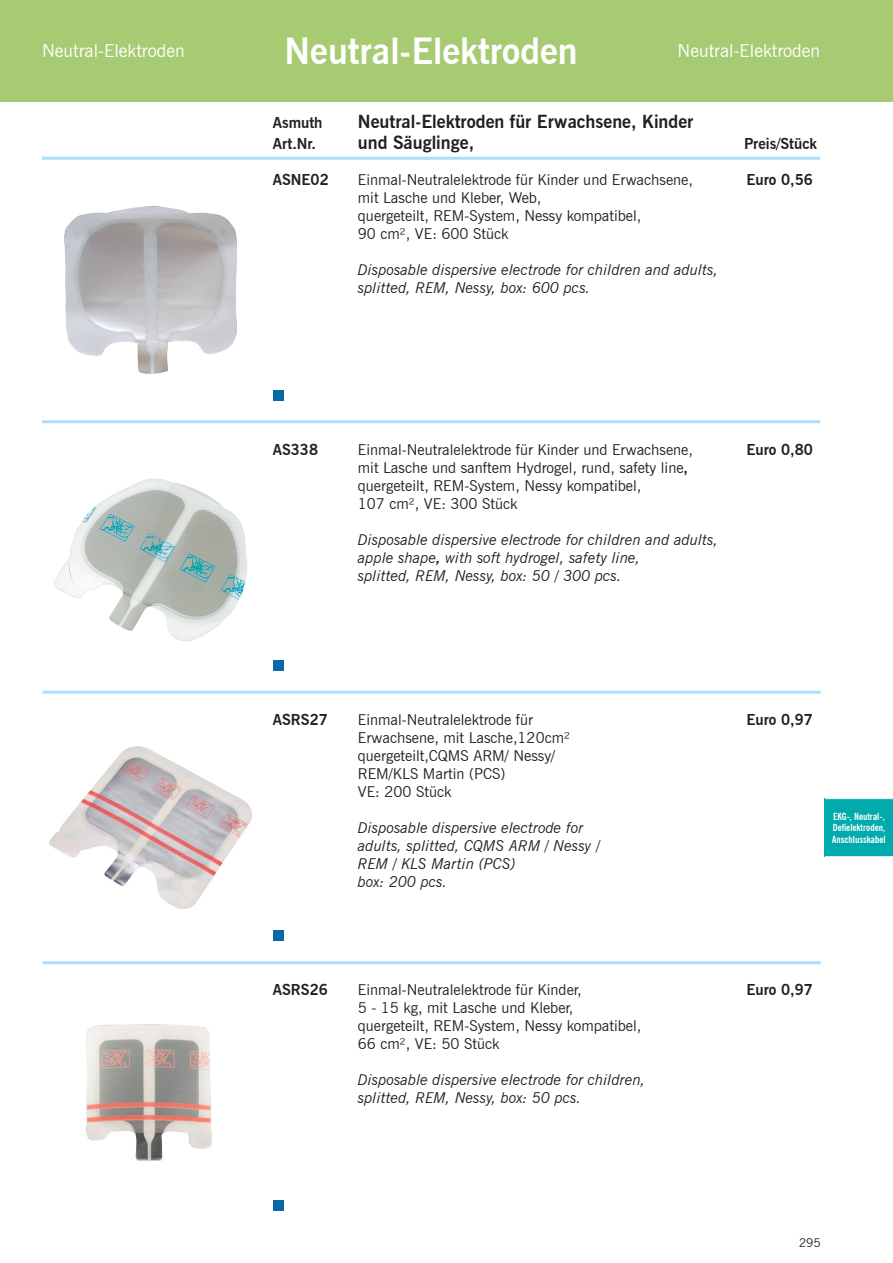
<style>
.page{position:relative;width:893px;height:1263px;background:#fff}
.page>*{position:absolute;margin:0;border:0;box-sizing:border-box;transform-origin:0 0}
.Text{font:700 36px "News Gothic BT";color:#fff}
.Produkte{font:700 18px "News Gothic BT";color:#231f20}
.Text-2{font:18px "News Gothic BT";color:#fff}
.Text-3{font:15px "News Gothic BT";color:#231f20}
.Text-4{font:italic 15px "News Gothic BT";color:#231f20}
.Produkte-2{font:15px "News Gothic BT";color:#231f20}
.Text-5{font:700 15px "News Gothic BT";color:#231f20}
.Produkte-3{font:700 15px "News Gothic BT";color:#231f20}
.t1{font:12px "News Gothic BT";color:#231f20}
.t2{font:700 condensed 9.75px/11.2px "News Gothic BT";color:#fff}
.s1{font-weight:700}
</style>
<div class="page">
<div style="left:0;top:0;width:893px;height:102px;background:#a6cb72"></div>
<div style="left:825px;top:799px;width:68px;height:58px;background:#00aaad"></div>
<div style="left:273px;top:390px;width:10px;height:11px;background:#0968a3"></div>
<div style="left:273px;top:660px;width:10px;height:11px;background:#0968a3"></div>
<div style="left:273px;top:930px;width:10px;height:11px;background:#0968a3"></div>
<div style="left:273px;top:1200px;width:10px;height:11px;background:#0968a3"></div>
<hr style="left:43px;top:961px;width:778px;height:3px;background:#aae0f9">
<hr style="left:42px;top:420px;width:778px;height:3px;background:#aae0f9">
<hr style="left:43px;top:691px;width:778px;height:3px;background:#aae0f9">
<img style="left:64px;top:206px;width:172px;height:167px">
<img style="left:54px;top:478px;width:193px;height:164px">
<img style="left:86px;top:1025px;width:125px;height:136px">
<hr style="left:42px;top:157px;width:778px;height:3px;background:#aae0f9">
<img style="left:49px;top:746px;width:202px;height:163px">
<p class="Text-2" style="left:42px;top:40px;width:144px">Neutral-Elektroden</p>
<p class="Text" style="left:285px;top:29px;width:295px">Neutral-Elektroden</p>
<p class="Text-2" style="left:678px;top:40px;width:144px">Neutral-Elektroden</p>
<p class="Produkte-3" style="left:273px;top:113px;width:51px">Asmuth</p>
<p class="Produkte" style="left:358px;top:110px;width:337px">Neutral-Elektroden für Erwachsene, Kinder</p>
<p class="Produkte-3" style="left:273px;top:135px;width:45px">Art.Nr.</p>
<p class="Produkte" style="left:358px;top:132px;width:118px">und Säuglinge,</p>
<p class="Produkte-3" style="left:744px;top:135px;width:75px">Preis/Stück</p>
<p class="Produkte-3" style="left:273px;top:171px;width:57px">ASNE02</p>
<p class="Produkte-2" style="left:358px;top:171px;width:337px">Einmal-Neutralelektrode für Kinder und Erwachsene,</p>
<p class="Produkte-3" style="left:746px;top:171px;width:68px">Euro 0,56</p>
<p class="Produkte-2" style="left:358px;top:189px;width:185px">mit Lasche und Kleber, Web,</p>
<p class="Produkte-2" style="left:358px;top:207px;width:285px">quergeteilt, REM-System, Nessy kompatibel,</p>
<p class="Produkte-2" style="left:358px;top:225px;width:152px">90 cm², VE: 600 Stück</p>
<p class="Text-4" style="left:358px;top:261px;width:362px">Disposable dispersive electrode for children and adults,</p>
<p class="Text-4" style="left:358px;top:279px;width:234px">splitted, REM, Nessy, box: 600 pcs.</p>
<p class="Text-5" style="left:273px;top:441px;width:47px">AS338</p>
<p class="Text-3" style="left:358px;top:441px;width:337px">Einmal-Neutralelektrode für Kinder und Erwachsene,</p>
<p class="Text-5" style="left:746px;top:441px;width:68px">Euro 0,80</p>
<p class="Text-3" style="left:358px;top:459px;width:332px">mit Lasche und sanftem Hydrogel, rund, safety line<span class="s1">,</span></p>
<p class="Text-3" style="left:358px;top:477px;width:285px">quergeteilt, REM-System, Nessy kompatibel,</p>
<p class="Text-3" style="left:358px;top:495px;width:161px">107 cm², VE: 300 Stück</p>
<p class="Text-4" style="left:358px;top:531px;width:362px">Disposable dispersive electrode for children and adults,</p>
<p class="Text-4" style="left:358px;top:549px;width:284px">apple shape<span class="s1">,</span> with soft hydrogel, safety line,</p>
<p class="Text-4" style="left:358px;top:567px;width:265px">splitted, REM, Nessy, box: 50 / 300 pcs.</p>
<p class="Text-5" style="left:273px;top:711px;width:57px">ASRS27</p>
<p class="Text-3" style="left:358px;top:711px;width:177px">Einmal-Neutralelektrode für</p>
<p class="Text-5" style="left:746px;top:711px;width:68px">Euro 0,97</p>
<p class="Text-3" style="left:358px;top:729px;width:214px">Erwachsene, mit Lasche,120cm²</p>
<p class="Text-3" style="left:358px;top:747px;width:199px">quergeteilt,CQMS ARM/ Nessy/</p>
<p class="Text-3" style="left:358px;top:765px;width:149px">REM/KLS Martin (PCS)</p>
<p class="Text-3" style="left:358px;top:783px;width:95px">VE: 200 Stück</p>
<p class="Text-4" style="left:358px;top:819px;width:227px">Disposable dispersive electrode for</p>
<p class="Text-4" style="left:358px;top:837px;width:244px">adults, splitted, CQMS ARM / Nessy /</p>
<p class="Text-4" style="left:358px;top:855px;width:159px">REM / KLS Martin (PCS)</p>
<p class="Text-4" style="left:358px;top:873px;width:91px">box: 200 pcs.</p>
<p class="t2" style="left:833px;top:811px;width:54px">EKG-, Neutral-,<br>Defielektroden,</p>
<p class="t2" style="left:832px;top:833px;width:55px">Anschlusskabel</p>
<p class="Text-5" style="left:273px;top:981px;width:57px">ASRS26</p>
<p class="Text-3" style="left:358px;top:981px;width:225px">Einmal-Neutralelektrode für Kinder,</p>
<p class="Text-5" style="left:746px;top:981px;width:68px">Euro 0,97</p>
<p class="Text-3" style="left:358px;top:999px;width:217px">5 - 15 kg, mit Lasche und Kleber,</p>
<p class="Text-3" style="left:358px;top:1017px;width:285px">quergeteilt, REM-System, Nessy kompatibel,</p>
<p class="Text-3" style="left:358px;top:1035px;width:143px">66 cm², VE: 50 Stück</p>
<p class="Text-4" style="left:358px;top:1071px;width:289px">Disposable dispersive electrode for children,</p>
<p class="Text-4" style="left:358px;top:1089px;width:225px">splitted, REM, Nessy, box: 50 pcs.</p>
<p class="t1" style="left:799px;top:1235px;width:23px">295</p>
</div>
